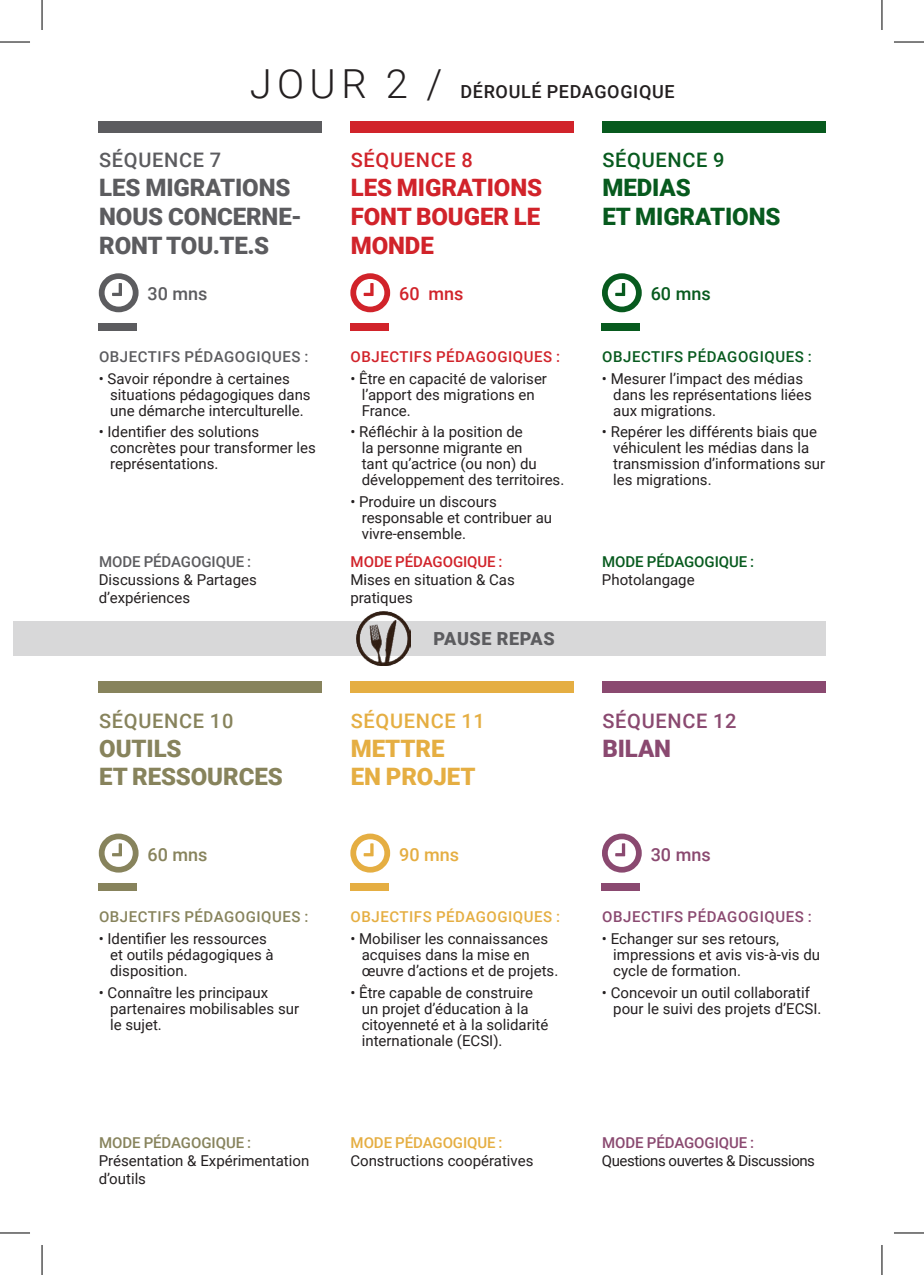
<style>
.page{position:relative;width:924px;height:1275px;background:#fff}
.page>*{position:absolute;margin:0;border:0;box-sizing:border-box;transform-origin:0 0}
.t1{font:300 40px "Roboto";color:#231f20}
.t2{font:900 24px/28.8px "Roboto";letter-spacing:-.005em;color:#5c5c5f}
.t3{font:900 24px/28.8px "Roboto";letter-spacing:-.005em;color:#d1232a;text-align:justify}
.t4{font:900 24px/28.8px "Roboto";letter-spacing:-.005em;color:#075a1e}
.t5{font:900 24px/28.8px "Roboto";letter-spacing:-.005em;color:#87835c}
.t6{font:900 24px/28.8px "Roboto";letter-spacing:-.005em;color:#e5ae42}
.t7{font:900 24px "Roboto";letter-spacing:-.005em;color:#8a4970}
.t8{font:500 20px "Roboto";letter-spacing:.035em;color:#87835c}
.t9{font:500 20px "Roboto";letter-spacing:.035em;color:#e5ae42}
.t10{font:500 20px "Roboto";letter-spacing:.035em;color:#8a4970}
.t11{font:500 20px "Roboto";letter-spacing:.035em;color:#5c5c5f}
.t12{font:500 20px "Roboto";letter-spacing:.035em;color:#d1232a}
.t13{font:500 20px "Roboto";letter-spacing:.035em;color:#075a1e}
.t14{font:500 18px "Roboto";letter-spacing:.035em;color:#231f20}
.t15{font:900 18px "Roboto";letter-spacing:.035em;color:#5c5c5f}
.t16{font:500 18px "Roboto";color:#5c5c5f}
.t17{font:500 18px "Roboto";color:#d1232a}
.t18{font:500 18px "Roboto";color:#075a1e}
.t19{font:500 18px "Roboto";color:#87835c}
.t20{font:500 18px "Roboto";color:#e5ae42}
.t21{font:500 18px "Roboto";color:#8a4970}
.t22{font:15px/16px "Roboto";color:#231f20}
.t23{font:15px "Roboto";letter-spacing:-.03em;color:#231f20}
.t24{font:500 15px "Roboto";letter-spacing:.03em;color:#5c5c5f}
.t25{font:500 15px "Roboto";letter-spacing:.03em;color:#d1232a}
.t26{font:500 15px "Roboto";letter-spacing:.03em;color:#075a1e}
.t27{font:500 15px "Roboto";letter-spacing:.03em;color:#87835c}
.t28{font:500 15px "Roboto";letter-spacing:.03em;color:#e5ae42}
.t29{font:500 15px "Roboto";letter-spacing:.03em;color:#8a4970}
.t30{font:500 15px "Roboto";letter-spacing:-.005em;color:#5c5c5f}
.t31{font:500 15px "Roboto";letter-spacing:-.005em;color:#d1232a}
.t32{font:500 15px "Roboto";letter-spacing:-.005em;color:#075a1e}
.t33{font:500 15px "Roboto";letter-spacing:-.005em;color:#87835c}
.t34{font:500 15px "Roboto";letter-spacing:-.005em;color:#e5ae42}
.t35{font:500 15px "Roboto";letter-spacing:-.005em;color:#8a4970}
</style>
<div class="page">
<div style="left:99px;top:121px;width:223px;height:11px;background:#5c5c5f"></div>
<div style="left:350px;top:121px;width:223px;height:11px;background:#d1232a"></div>
<div style="left:601px;top:121px;width:223px;height:11px;background:#075a1e"></div>
<div style="left:99px;top:681px;width:223px;height:11px;background:#87835c"></div>
<div style="left:350px;top:681px;width:223px;height:11px;background:#e5ae42"></div>
<div style="left:601px;top:681px;width:223px;height:11px;background:#8a4970"></div>
<svg style="left:99px;top:273px;width:39px;height:39px"></svg>
<div style="left:99px;top:323px;width:38px;height:7px;background:#5c5c5f"></div>
<svg style="left:350px;top:273px;width:40px;height:39px"></svg>
<div style="left:350px;top:323px;width:38px;height:7px;background:#d1232a"></div>
<svg style="left:602px;top:273px;width:39px;height:39px"></svg>
<div style="left:601px;top:323px;width:38px;height:7px;background:#075a1e"></div>
<svg style="left:99px;top:833px;width:39px;height:39px"></svg>
<div style="left:99px;top:883px;width:38px;height:7px;background:#87835c"></div>
<svg style="left:350px;top:833px;width:40px;height:39px"></svg>
<div style="left:350px;top:883px;width:38px;height:7px;background:#e5ae42"></div>
<svg style="left:602px;top:833px;width:39px;height:39px"></svg>
<div style="left:601px;top:883px;width:38px;height:7px;background:#8a4970"></div>
<div style="left:14px;top:622px;width:810px;height:34px;background:#d8d8d9"></div>
<img style="left:356px;top:612px;width:54px;height:53px">
<hr style="left:0;top:42px;width:30px;height:1px;background:#000">
<hr style="left:893px;top:42px;width:30px;height:1px;background:#000">
<hr style="left:0;top:1232px;width:30px;height:1px;background:#000">
<hr style="left:893px;top:1232px;width:30px;height:1px;background:#000">
<hr style="left:42px;top:0;width:1px;height:30px;background:#000">
<hr style="left:42px;top:1245px;width:1px;height:30px;background:#000">
<hr style="left:881px;top:0;width:1px;height:30px;background:#000">
<hr style="left:881px;top:1245px;width:1px;height:30px;background:#000">
<h1 class="t1" style="left:249px;top:56px;width:194px">JOUR 2 /</h1>
<p class="t14" style="left:460px;top:79px;width:215px">DÉROULÉ PEDAGOGIQUE</p>
<h3 class="t11" style="left:99px;top:146px;width:124px">SÉQUENCE 7</h3>
<h2 class="t2" style="left:99px;top:172px;width:204px">LES MIGRATIONS<br>NOUS CONCERNE-<br>RONT TOU.TE.S</h2>
<h3 class="t12" style="left:350px;top:146px;width:124px">SÉQUENCE 8</h3>
<h2 class="t3" style="left:350px;top:172px;width:193px">LES MIGRATIONS FONT BOUGER LE MONDE</h2>
<h3 class="t13" style="left:602px;top:146px;width:124px">SÉQUENCE 9</h3>
<h2 class="t4" style="left:602px;top:172px;width:179px">MEDIAS<br>ET MIGRATIONS</h2>
<p class="t16" style="left:147px;top:281px;width:61px">30 mns</p>
<p class="t17" style="left:399px;top:281px;width:66px">60 mns</p>
<p class="t18" style="left:650px;top:281px;width:61px">60 mns</p>
<p class="t24" style="left:99px;top:346px;width:211px">OBJECTIFS PÉDAGOGIQUES :</p>
<p class="t22" style="left:110px;top:370px;width:202px;text-indent:-11px">• Savoir répondre à certaines situations pédagogiques dans une démarche interculturelle.</p>
<p class="t22" style="left:110px;top:423px;width:207px;text-indent:-11px">• Identifier des solutions concrètes pour transformer les représentations.</p>
<p class="t30" style="left:99px;top:551px;width:153px">MODE PÉDAGOGIQUE :</p>
<p class="t22" style="left:99px;top:570px;width:159px;line-height:18px">Discussions &amp; Partages d’expériences</p>
<h3 class="t8" style="left:99px;top:706px;width:136px">SÉQUENCE 10</h3>
<h2 class="t5" style="left:99px;top:732px;width:185px">OUTILS<br>ET RESSOURCES</h2>
<p class="t25" style="left:350px;top:346px;width:211px">OBJECTIFS PÉDAGOGIQUES :</p>
<p class="t22" style="left:361px;top:370px;width:187px;text-indent:-11px">• Être en capacité de valoriser l’apport des migrations en<br>France.</p>
<p class="t22" style="left:361px;top:423px;width:204px;text-indent:-11px">• Réfléchir à la position de<br>la personne migrante en<br>tant qu’actrice (ou non) du développement des territoires.</p>
<p class="t22" style="left:361px;top:493px;width:192px;text-indent:-11px">• Produire un discours responsable et contribuer au vivre-ensemble.</p>
<p class="t31" style="left:350px;top:551px;width:153px">MODE PÉDAGOGIQUE :</p>
<p class="t22" style="left:350px;top:570px;width:166px;line-height:18px">Mises en situation &amp; Cas pratiques</p>
<p class="t15" style="left:433px;top:626px;width:123px">PAUSE REPAS</p>
<h3 class="t9" style="left:350px;top:706px;width:136px">SÉQUENCE 11</h3>
<h2 class="t6" style="left:350px;top:732px;width:126px">METTRE<br>EN PROJET</h2>
<p class="t26" style="left:602px;top:346px;width:211px">OBJECTIFS PÉDAGOGIQUES :</p>
<p class="t22" style="left:613px;top:370px;width:200px;text-indent:-11px">• Mesurer l’impact des médias dans les représentations liées aux migrations.</p>
<p class="t22" style="left:613px;top:423px;width:213px;text-indent:-11px">• Repérer les différents biais que véhiculent les médias dans la transmission d’informations sur les migrations.</p>
<p class="t32" style="left:602px;top:551px;width:153px">MODE PÉDAGOGIQUE :</p>
<p class="t22" style="left:601px;top:571px;width:94px">Photolangage</p>
<h3 class="t10" style="left:602px;top:706px;width:136px">SÉQUENCE 12</h3>
<h2 class="t7" style="left:602px;top:731px;width:70px">BILAN</h2>
<p class="t19" style="left:147px;top:841px;width:61px">60 mns</p>
<p class="t20" style="left:399px;top:841px;width:61px">90 mns</p>
<p class="t21" style="left:650px;top:841px;width:61px">30 mns</p>
<p class="t27" style="left:99px;top:906px;width:211px">OBJECTIFS PÉDAGOGIQUES :</p>
<p class="t22" style="left:110px;top:930px;width:165px;text-indent:-11px">• Identifier les ressources et outils pédagogiques à disposition.</p>
<p class="t22" style="left:110px;top:983px;width:190px;text-indent:-11px">• Connaître les principaux partenaires mobilisables sur le sujet.</p>
<p class="t33" style="left:99px;top:1132px;width:153px">MODE PÉDAGOGIQUE :</p>
<p class="t22" style="left:99px;top:1151px;width:212px;line-height:18px">Présentation &amp; Expérimentation d’outils</p>
<p class="t28" style="left:350px;top:906px;width:211px">OBJECTIFS PÉDAGOGIQUES :</p>
<p class="t22" style="left:361px;top:930px;width:198px;text-indent:-11px">• Mobiliser les connaissances acquises dans la mise en œuvre d’actions et de projets.</p>
<p class="t22" style="left:361px;top:983px;width:188px;text-indent:-11px">• Être capable de construire un projet d’éducation à la citoyenneté et à la solidarité internationale (ECSI).</p>
<p class="t34" style="left:350px;top:1132px;width:153px">MODE PÉDAGOGIQUE :</p>
<p class="t22" style="left:350px;top:1152px;width:184px">Constructions coopératives</p>
<p class="t29" style="left:602px;top:906px;width:211px">OBJECTIFS PÉDAGOGIQUES :</p>
<p class="t22" style="left:613px;top:930px;width:208px;text-indent:-11px">• Echanger sur ses retours, impressions et avis vis-à-vis du cycle de formation.</p>
<p class="t22" style="left:613px;top:984px;width:209px;text-indent:-11px">• Concevoir un outil collaboratif pour le suivi des projets d’ECSI.</p>
<p class="t35" style="left:602px;top:1132px;width:153px">MODE PÉDAGOGIQUE :</p>
<p class="t23" style="left:601px;top:1150px;width:214px">Questions ouvertes &amp; Discussions</p>
</div>
